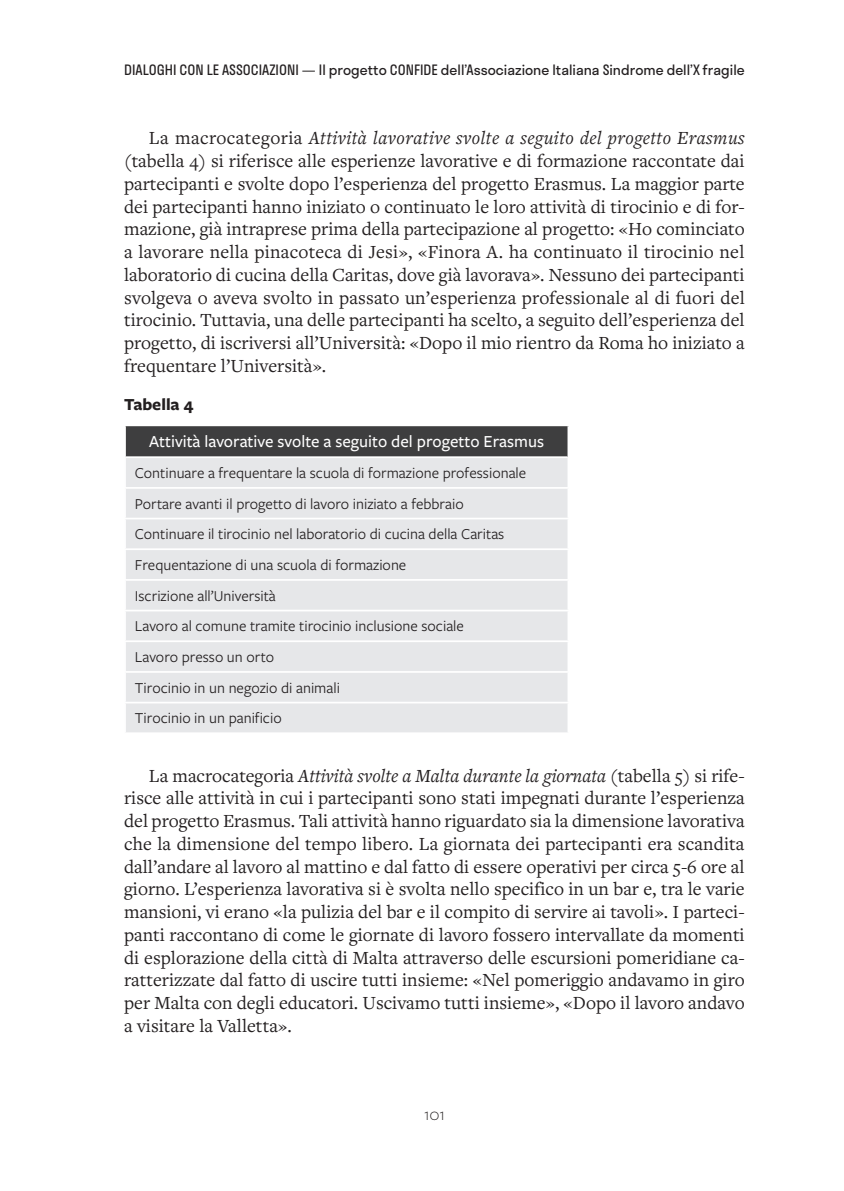
<style>
.page{position:relative;width:844px;height:1191px;background:#fff}
.page>*{position:absolute;margin:0;border:0;box-sizing:border-box;transform-origin:0 0}
.t1{font:19.25px/22.8px "Freight Text Pro";color:#231f20;text-align:justify}
.t2{font:500 17.5px "Freight Sans Pro";color:#fff}
.t3{font:700 17.5px "Freight Sans Pro";color:#231f20}
.t4{font:300 17.5px "Freight Sans Pro";color:#231f20}
.t5{font:15.75px/30.6px "Freight Sans Pro";color:#231f20}
.t6{font:14px "Stratos";color:#231f20}
.s1{font-style:italic}
</style>
<div class="page">
<div style="left:125px;top:425px;width:443px;height:32px;background:#3e3e3f"></div>
<div style="left:126px;top:458px;width:441px;height:274px;background:#e6e7e9"></div>
<hr style="left:124px;top:487px;width:445px;height:2px;background:#fff">
<hr style="left:124px;top:517px;width:445px;height:2px;background:#fff">
<hr style="left:124px;top:548px;width:445px;height:2px;background:#fff">
<hr style="left:124px;top:579px;width:445px;height:2px;background:#fff">
<hr style="left:124px;top:609px;width:445px;height:2px;background:#fff">
<hr style="left:124px;top:640px;width:445px;height:2px;background:#fff">
<hr style="left:124px;top:671px;width:445px;height:2px;background:#fff">
<hr style="left:124px;top:701px;width:445px;height:2px;background:#fff">
<hr style="left:124px;top:424px;width:445px;height:2px;background:#fff">
<hr style="left:124px;top:426px;width:2px;height:31px;background:#fff">
<hr style="left:567px;top:426px;width:2px;height:31px;background:#fff">
<hr style="left:126px;top:456px;width:441px;height:2px;background:#fff">
<p class="t6" style="left:124px;top:58px;width:622px">DIALOGHI CON LE ASSOCIAZIONI — Il progetto CONFIDE dell’Associazione Italiana Sindrome dell’X fragile</p>
<p class="t1" style="left:124px;top:126px;width:622px;text-indent:25px">La macrocategoria <span class="s1">Attività lavorative svolte a seguito del progetto Erasmus </span>(tabella 4) si riferisce alle esperienze lavorative e di formazione raccontate dai partecipanti e svolte dopo l’esperienza del progetto Erasmus. La maggior parte dei partecipanti hanno iniziato o continuato le loro attività di tirocinio e di for&shy;mazione, già intraprese prima della partecipazione al progetto: «Ho cominciato a lavorare nella pinacoteca di Jesi», «Finora A. ha continuato il tirocinio nel laboratorio di cucina della Caritas, dove già lavorava». Nessuno dei partecipanti svolgeva o aveva svolto in passato un’esperienza professionale al di fuori del tirocinio. Tuttavia, una delle partecipanti ha scelto, a seguito dell’esperienza del progetto, di iscriversi all’Università: «Dopo il mio rientro da Roma ho iniziato a frequentare l’Università».</p>
<p class="t3" style="left:124px;top:392px;width:71px">Tabella 4</p>
<p class="t2" style="left:149px;top:430px;width:396px">Attività lavorative svolte a seguito del progetto Erasmus</p>
<p class="t5" style="left:135px;top:457px;width:393px">Continuare a frequentare la scuola di formazione professionale Portare avanti il progetto di lavoro iniziato a febbraio Continuare il tirocinio nel laboratorio di cucina della Caritas Frequentazione di una scuola di formazione<br>Iscrizione all’Università<br>Lavoro al comune tramite tirocinio inclusione sociale<br>Lavoro presso un orto<br>Tirocinio in un negozio di animali<br>Tirocinio in un panificio</p>
<p class="t1" style="left:124px;top:763px;width:622px;text-indent:25px">La macrocategoria <span class="s1">Attività svolte a Malta durante la giornata</span> (tabella 5) si rife&shy;risce alle attività in cui i partecipanti sono stati impegnati durante l’esperienza del progetto Erasmus. Tali attività hanno riguardato sia la dimensione lavorativa che la dimensione del tempo libero. La giornata dei partecipanti era scandita dall’andare al lavoro al mattino e dal fatto di essere operativi per circa 5-6 ore al giorno. L’esperienza lavorativa si è svolta nello specifico in un bar e, tra le varie mansioni, vi erano «la pulizia del bar e il compito di servire ai tavoli». I parteci&shy;panti raccontano di come le giornate di lavoro fossero intervallate da momenti di esplorazione della città di Malta attraverso delle escursioni pomeridiane ca&shy;ratterizzate dal fatto di uscire tutti insieme: «Nel pomeriggio andavamo in giro per Malta con degli educatori. Uscivamo tutti insieme», «Dopo il lavoro andavo a visitare la Valletta».</p>
<p class="t4" style="left:424px;top:1102px;width:22px">101</p>
</div>
